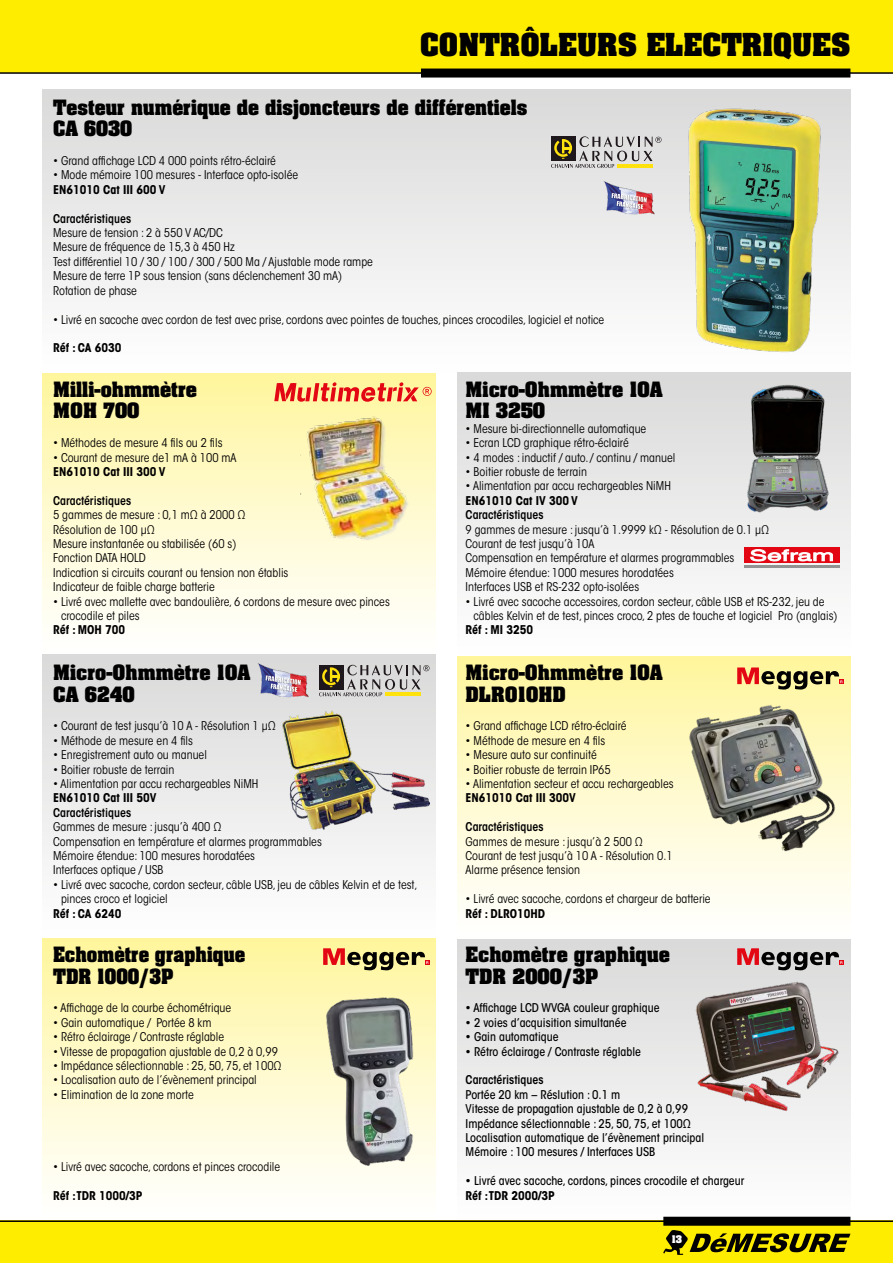
<style>
.page{position:relative;width:893px;height:1263px;background:#fff}
.page>*{position:absolute;margin:0;border:0;box-sizing:border-box;transform-origin:0 0}
.t1{font:700 27px "Aachen";color:#000}
.t2{font:700 18px/21.6px "Aachen";color:#000}
.t3{font:700 18px/21.6px "Aachen";color:#000;scale:.94 1}
.t4{font:condensed 12px/14.4px "ITC Avant Garde Std";color:#000}
.t5{font:500 condensed 12px/14.4px "ITC Avant Garde Std";color:#000}
.t6{font:700 condensed 12px "ITC Avant Garde Std";color:#000}
.t7{font:600 condensed 12px "ITC Avant Garde Std";color:#000}
.t8{font:700 9px "Aachen";color:#fff}
</style>
<div class="page">
<div style="left:457px;top:656px;width:393px;height:283px;background:linear-gradient(to bottom,#fff59e,#fff)"></div>
<div style="left:457px;top:939px;width:393px;height:283px;background:linear-gradient(to bottom,#d9d9d9,#fff)"></div>
<div style="left:43px;top:372px;width:393px;height:283px;background:linear-gradient(to bottom,#fff59e,#fff)"></div>
<div style="left:43px;top:938px;width:393px;height:282px;background:linear-gradient(to bottom,#fff59e,#fff)"></div>
<div style="left:0;top:0;width:893px;height:72px;background:#ffed00"></div>
<div style="left:0;top:1220px;width:893px;height:43px;background:#ffed00"></div>
<hr style="left:0;top:72px;width:893px;height:2px;background:#000">
<hr style="left:0;top:1220px;width:893px;height:2px;background:#000">
<div style="left:421px;top:69px;width:429px;height:9px;background:#000"></div>
<div style="left:663px;top:1217px;width:187px;height:9px;background:#000"></div>
<svg style="left:663px;top:1230px;width:187px;height:25px"></svg>
<div style="left:43px;top:89px;width:807px;height:283px;background:linear-gradient(to bottom,#d9d9d9,#fff)"></div>
<div style="left:457px;top:372px;width:393px;height:283px;background:linear-gradient(to bottom,#d9d9d9,#fff)"></div>
<div style="left:43px;top:655px;width:393px;height:283px;background:linear-gradient(to bottom,#d9d9d9,#fff)"></div>
<svg style="left:737px;top:667px;width:106px;height:22px"></svg>
<svg style="left:737px;top:948px;width:106px;height:22px"></svg>
<svg style="left:323px;top:948px;width:106px;height:22px"></svg>
<img style="left:602px;top:179px;width:53px;height:38px">
<img style="left:256px;top:662px;width:53px;height:37px">
<svg style="left:551px;top:136px;width:110px;height:32px"></svg>
<svg style="left:319px;top:665px;width:110px;height:31px"></svg>
<svg style="left:274px;top:382px;width:158px;height:20px"></svg>
<img style="left:682px;top:100px;width:148px;height:263px">
<img style="left:283px;top:710px;width:146px;height:121px">
<img style="left:688px;top:703px;width:149px;height:148px">
<img style="left:694px;top:982px;width:146px;height:130px">
<img style="left:275px;top:402px;width:161px;height:162px">
<img style="left:744px;top:380px;width:87px;height:135px">
<img style="left:323px;top:992px;width:98px;height:177px">
<hr style="left:745px;top:565px;width:95px;height:2px;background:#929292">
<svg style="left:745px;top:547px;width:95px;height:16px"></svg>
<svg style="left:750px;top:549px;width:83px;height:12px"></svg>
<h1 class="t1" style="left:420px;top:25px;width:432px">CONTRÔLEURS ELECTRIQUES</h1>
<h2 class="t2" style="left:53px;top:96px;width:476px">Testeur numérique de disjoncteurs de différentiels<br>CA 6030</h2>
<p class="t4" style="left:53px;top:154px;width:224px">• Grand affichage LCD 4 000 points rétro-éclairé</p>
<p class="t4" style="left:53px;top:168px;width:247px">• Mode mémoire 100 mesures - Interface opto-isolée</p>
<p class="t6" style="left:53px;top:182px;width:114px">EN61010 Cat III 600 V</p>
<p class="t7" style="left:53px;top:211px;width:79px">Caractéristiques</p>
<p class="t4" style="left:53px;top:226px;width:321px">Mesure de tension : 2 à 550 V AC/DC<br>Mesure de fréquence de 15,3 à 450 Hz<br>Test différentiel 10 / 30 / 100 / 300 / 500 Ma / Ajustable mode rampe Mesure de terre 1P sous tension (sans déclenchement 30 mA)<br>Rotation de phase</p>
<p class="t4" style="left:53px;top:312px;width:553px">• Livré en sacoche avec cordon de test avec prise, cordons avec pointes de touches, pinces crocodiles, logiciel et notice</p>
<p class="t6" style="left:53px;top:340px;width:70px">Réf : CA 6030</p>
<h2 class="t2" style="left:53px;top:378px;width:145px">Milli-ohmmètre<br>MOH 700</h2>
<p class="t4" style="left:53px;top:436px;width:171px">• Méthodes de mesure 4 fils ou 2 fils</p>
<p class="t4" style="left:53px;top:450px;width:185px">• Courant de mesure de1 mA à 100 mA</p>
<p class="t6" style="left:53px;top:464px;width:114px">EN61010 Cat III 300 V</p>
<p class="t7" style="left:53px;top:493px;width:79px">Caractéristiques</p>
<p class="t4" style="left:53px;top:508px;width:237px">5 gammes de mesure : 0,1 mΩ à 2000 Ω Résolution de 100 μΩ<br>Mesure instantanée ou stabilisée (60 s)<br>Fonction DATA HOLD<br>Indication si circuits courant ou tension non établis Indicateur de faible charge batterie</p>
<p class="t4" style="left:61px;top:594px;width:330px;text-indent:-8px">• Livré avec mallette avec bandoulière, 6 cordons de mesure avec pinces crocodile et piles</p>
<p class="t6" style="left:53px;top:622px;width:74px">Réf : MOH 700</p>
<h2 class="t2" style="left:53px;top:661px;width:199px">Micro-Ohmmètre 10A<br>CA 6240</h2>
<p class="t4" style="left:53px;top:719px;width:224px">• Courant de test jusqu’à 10 A - Résolution 1 μΩ</p>
<p class="t4" style="left:53px;top:733px;width:141px">• Méthode de mesure en 4 fils</p>
<p class="t4" style="left:53px;top:748px;width:155px">• Enregistrement auto ou manuel</p>
<p class="t4" style="left:53px;top:762px;width:123px">• Boitier robuste de terrain</p>
<p class="t4" style="left:53px;top:776px;width:207px">• Alimentation par accu rechargeables NiMH</p>
<p class="t6" style="left:53px;top:790px;width:105px">EN61010 Cat III 50V</p>
<p class="t7" style="left:53px;top:805px;width:79px">Caractéristiques</p>
<p class="t4" style="left:53px;top:820px;width:270px">Gammes de mesure : jusqu’à 400 Ω<br>Compensation en température et alarmes programmables Mémoire étendue: 100 mesures horodatées<br>Interfaces optique / USB</p>
<p class="t4" style="left:61px;top:877px;width:358px;text-indent:-8px">• Livré avec sacoche, cordon secteur, câble USB, jeu de câbles Kelvin et de test, pinces croco et logiciel</p>
<p class="t6" style="left:53px;top:905px;width:70px">Réf : CA 6240</p>
<h2 class="t3" style="left:53px;top:943px;width:206px">Echomètre graphique<br>TDR 1000/3P</h2>
<p class="t4" style="left:53px;top:1001px;width:180px">• Affichage de la courbe échométrique</p>
<p class="t4" style="left:53px;top:1015px;width:160px">• Gain automatique / Portée 8 km</p>
<p class="t4" style="left:53px;top:1030px;width:172px">• Rétro éclairage / Contraste réglable</p>
<p class="t4" style="left:53px;top:1044px;width:226px">• Vitesse de propagation ajustable de 0,2 à 0,99</p>
<p class="t4" style="left:53px;top:1058px;width:230px">• Impédance sélectionnable : 25, 50, 75, et 100Ω</p>
<p class="t4" style="left:53px;top:1073px;width:205px">• Localisation auto de l’évènement principal</p>
<p class="t4" style="left:53px;top:1087px;width:142px">• Elimination de la zone morte</p>
<p class="t4" style="left:53px;top:1159px;width:229px">• Livré avec sacoche, cordons et pinces crocodile</p>
<p class="t6" style="left:53px;top:1187px;width:91px">Réf :TDR 1000/3P</p>
<h2 class="t2" style="left:466px;top:378px;width:199px">Micro-Ohmmètre 10A<br>MI 3250</h2>
<p class="t4" style="left:466px;top:421px;width:182px">• Mesure bi-directionnelle automatique</p>
<p class="t4" style="left:466px;top:436px;width:165px">• Ecran LCD graphique rétro-éclairé</p>
<p class="t4" style="left:466px;top:450px;width:211px">• 4 modes : inductif / auto. / continu / manuel</p>
<p class="t4" style="left:466px;top:464px;width:123px">• Boitier robuste de terrain</p>
<p class="t4" style="left:466px;top:479px;width:207px">• Alimentation par accu rechargeables NiMH</p>
<p class="t6" style="left:466px;top:493px;width:114px">EN61010 Cat IV 300 V</p>
<p class="t7" style="left:466px;top:507px;width:79px">Caractéristiques</p>
<p class="t4" style="left:466px;top:522px;width:305px">9 gammes de mesure : jusqu’à 1.9999 kΩ - Résolution de 0.1 μΩ Courant de test jusqu’à 10A<br>Compensation en température et alarmes programmables Mémoire étendue: 1000 mesures horodatées<br>Interfaces USB et RS-232 opto-isolées</p>
<p class="t4" style="left:474px;top:594px;width:365px;text-indent:-8px">• Livré avec sacoche accessoires, cordon secteur, câble USB et RS-232, jeu de câbles Kelvin et de test, pinces croco, 2 ptes de touche et logiciel Pro (anglais)</p>
<p class="t6" style="left:466px;top:622px;width:69px">Réf : MI 3250</p>
<h2 class="t2" style="left:466px;top:661px;width:199px">Micro-Ohmmètre 10A<br>DLRO10HD</h2>
<p class="t4" style="left:466px;top:719px;width:163px">• Grand affichage LCD rétro-éclairé</p>
<p class="t4" style="left:466px;top:733px;width:141px">• Méthode de mesure en 4 fils</p>
<p class="t4" style="left:466px;top:748px;width:133px">• Mesure auto sur continuité</p>
<p class="t4" style="left:466px;top:762px;width:147px">• Boitier robuste de terrain IP65</p>
<p class="t4" style="left:466px;top:776px;width:209px">• Alimentation secteur et accu rechargeables</p>
<p class="t6" style="left:466px;top:790px;width:112px">EN61010 Cat III 300V</p>
<p class="t7" style="left:466px;top:819px;width:79px">Caractéristiques</p>
<p class="t4" style="left:466px;top:834px;width:217px">Gammes de mesure : jusqu’à 2 500 Ω<br>Courant de test jusqu’à 10 A - Résolution 0.1 Μ<br>Alarme présence tension</p>
<p class="t4" style="left:466px;top:892px;width:247px">• Livré avec sacoche, cordons et chargeur de batterie</p>
<p class="t6" style="left:466px;top:905px;width:81px">Réf : DLRO10HD</p>
<h2 class="t2" style="left:466px;top:943px;width:206px">Echomètre graphique<br>TDR 2000/3P</h2>
<p class="t5" style="left:466px;top:1001px;width:195px">• Affichage LCD WVGA couleur graphique</p>
<p class="t5" style="left:466px;top:1015px;width:162px">• 2 voies d’acquisition simultanée</p>
<p class="t5" style="left:466px;top:1030px;width:94px">• Gain automatique</p>
<p class="t5" style="left:466px;top:1044px;width:177px">• Rétro éclairage / Contraste réglable</p>
<p class="t7" style="left:466px;top:1072px;width:79px">Caractéristiques</p>
<p class="t5" style="left:466px;top:1087px;width:240px">Portée 20 km – Réslution : 0.1 m<br>Vitesse de propagation ajustable de 0,2 à 0,99<br>Impédance sélectionnable : 25, 50, 75, et 100Ω Localisation automatique de l’évènement principal Mémoire : 100 mesures / Interfaces USB</p>
<p class="t5" style="left:466px;top:1174px;width:280px">• Livré avec sacoche, cordons, pinces crocodile et chargeur</p>
<p class="t6" style="left:466px;top:1187px;width:91px">Réf :TDR 2000/3P</p>
<p class="t8" style="left:672px;top:1233px;width:12px">13</p>
</div>
